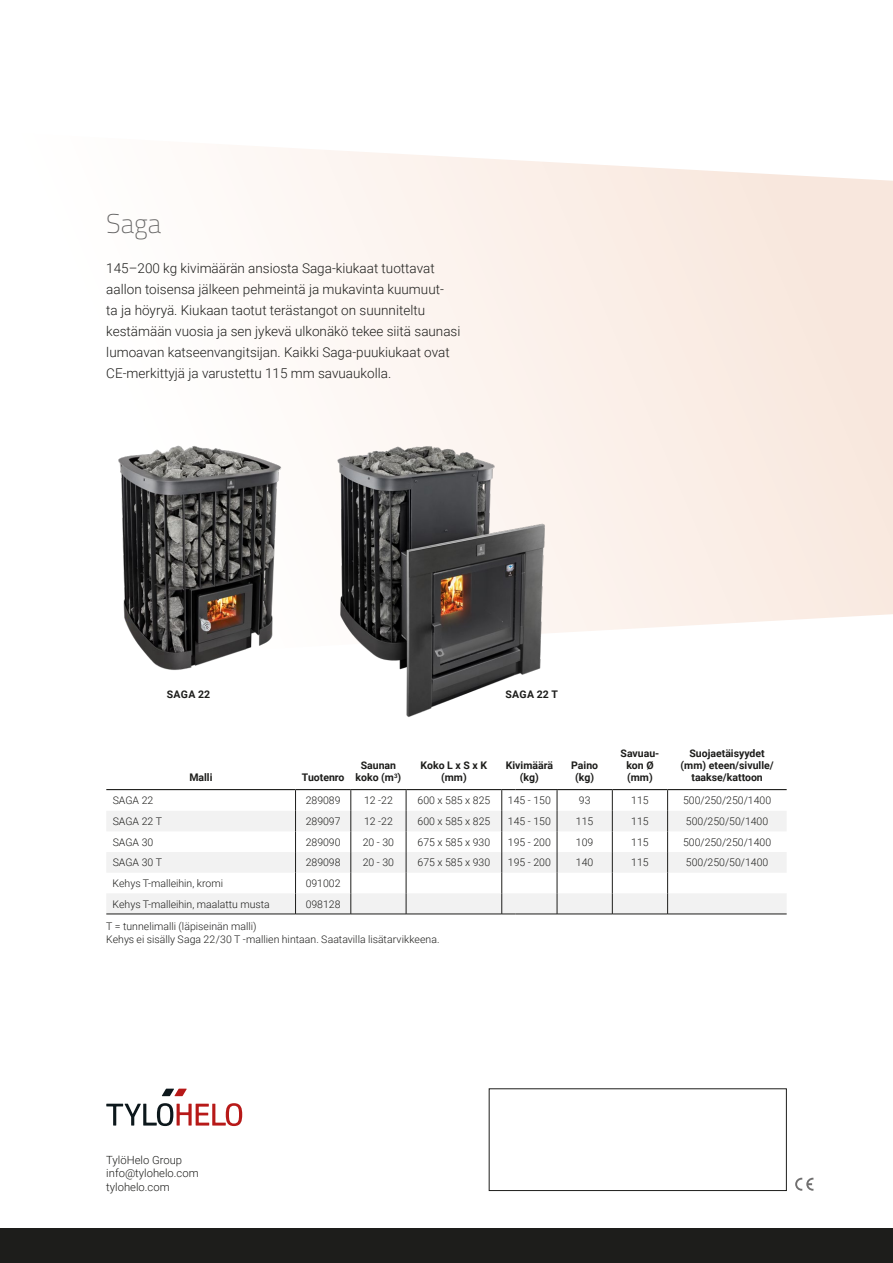
<style>
.page{position:relative;width:893px;height:1263px;background:#fff}
.page>*{position:absolute;margin:0;border:0;box-sizing:border-box;transform-origin:0 0}
.t1{font:100 27px "Titillium";color:#646363}
.t2{font:300 13.5px/21px "Roboto";color:#1d1d1b}
.t3{font:300 11.25px/13.5px "Roboto";color:#1d1d1b}
.t4{font:300 10.5px/13.5px "Roboto";color:#1d1d1b}
.t5{font:700 10.5px/12px "Roboto";color:#1d1d1b;text-align:center}
</style>
<div class="page">
<div style="left:0;top:1229px;width:893px;height:34px;background:#1d1d1b"></div>
<svg style="left:252px;top:146px;width:641px;height:486px"></svg>
<img style="left:315px;top:423px;width:253px;height:294px">
<img style="left:118px;top:434px;width:172px;height:236px">
<svg style="left:106px;top:811px;width:681px;height:103px;fill:#f2f2f2"></svg>
<hr style="left:351px;top:789px;width:55px;height:1px;background:#1d1d1b">
<hr style="left:406px;top:789px;width:96px;height:1px;background:#1d1d1b">
<hr style="left:516px;top:789px;width:41px;height:1px;background:#1d1d1b">
<svg style="left:557px;top:790px;width:1px;height:124px"></svg>
<svg style="left:612px;top:790px;width:1px;height:124px"></svg>
<svg style="left:667px;top:790px;width:1px;height:124px"></svg>
<hr style="left:516px;top:914px;width:41px;height:1px;background:#1d1d1b">
<hr style="left:557px;top:914px;width:55px;height:1px;background:#1d1d1b">
<hr style="left:612px;top:914px;width:56px;height:1px;background:#1d1d1b">
<hr style="left:668px;top:914px;width:119px;height:1px;background:#1d1d1b">
<hr style="left:106px;top:914px;width:190px;height:1px;background:#1d1d1b">
<hr style="left:296px;top:914px;width:55px;height:1px;background:#1d1d1b">
<hr style="left:351px;top:914px;width:55px;height:1px;background:#1d1d1b">
<hr style="left:406px;top:914px;width:96px;height:1px;background:#1d1d1b">
<svg style="left:501px;top:789px;width:15px;height:126px"></svg>
<hr style="left:106px;top:789px;width:190px;height:1px;background:#1d1d1b">
<hr style="left:296px;top:789px;width:55px;height:1px;background:#1d1d1b">
<hr style="left:557px;top:789px;width:55px;height:1px;background:#1d1d1b">
<hr style="left:612px;top:789px;width:56px;height:1px;background:#1d1d1b">
<hr style="left:668px;top:789px;width:119px;height:1px;background:#1d1d1b">
<svg style="left:406px;top:790px;width:1px;height:124px"></svg>
<svg style="left:295px;top:790px;width:1px;height:124px"></svg>
<svg style="left:351px;top:790px;width:1px;height:124px"></svg>
<svg style="left:795px;top:1178px;width:18px;height:13px"></svg>
<div style="left:489px;top:1089px;width:297px;height:102px;border:1px solid #1d1d1b"></div>
<svg style="left:106px;top:1103px;width:136px;height:23px"></svg>
<svg style="left:162px;top:1089px;width:25px;height:7px"></svg>
<h1 class="t1" style="left:106px;top:204px;width:56px">Saga</h1>
<p class="t2" style="left:106px;top:257px;width:356px">145–200 kg kivimäärän ansiosta Saga-kiukaat tuottavat aallon toisensa jälkeen pehmeintä ja mukavinta kuumuut-<br>ta ja höyryä. Kiukaan taotut terästangot on suunniteltu kestämään vuosia ja sen jykevä ulkonäkö tekee siitä saunasi lumoavan katseenvangitsijan. Kaikki Saga-puukiukaat ovat CE-merkittyjä ja varustettu 115 mm savuaukolla.</p>
<p class="t5" style="left:167px;top:688px;width:45px">SAGA 22</p>
<p class="t5" style="left:505px;top:688px;width:54px">SAGA 22 T</p>
<p class="t5" style="left:189px;top:771px;width:25px">Malli</p>
<p class="t5" style="left:302px;top:771px;width:44px">Tuotenro</p>
<p class="t5" style="left:356px;top:759px;width:47px">Saunan koko (m<sup>3</sup>)</p>
<p class="t5" style="left:421px;top:759px;width:68px">Koko L x S x K (mm)</p>
<p class="t5" style="left:506px;top:759px;width:49px">Kivimäärä (kg)</p>
<p class="t5" style="left:571px;top:759px;width:28px">Paino (kg)</p>
<p class="t5" style="left:621px;top:747px;width:40px">Savuau&shy;kon Ø (mm)</p>
<p class="t5" style="left:681px;top:747px;width:95px">Suojaetäisyydet (mm) eteen/sivulle/ taakse/kattoon</p>
<p class="t4" style="left:113px;top:793px;width:42px">SAGA 22</p>
<p class="t4" style="left:306px;top:793px;width:36px">289089</p>
<p class="t4" style="left:364px;top:793px;width:30px">12 -22</p>
<p class="t4" style="left:417px;top:793px;width:74px">600 x 585 x 825</p>
<p class="t4" style="left:508px;top:793px;width:45px">145 - 150</p>
<p class="t4" style="left:579px;top:793px;width:13px">93</p>
<p class="t4" style="left:631px;top:793px;width:19px">115</p>
<p class="t4" style="left:683px;top:793px;width:90px">500/250/250/1400</p>
<p class="t4" style="left:113px;top:814px;width:51px">SAGA 22 T</p>
<p class="t4" style="left:306px;top:814px;width:36px">289097</p>
<p class="t4" style="left:364px;top:814px;width:30px">12 -22</p>
<p class="t4" style="left:417px;top:814px;width:74px">600 x 585 x 825</p>
<p class="t4" style="left:508px;top:814px;width:45px">145 - 150</p>
<p class="t4" style="left:576px;top:814px;width:19px">115</p>
<p class="t4" style="left:631px;top:814px;width:19px">115</p>
<p class="t4" style="left:686px;top:814px;width:84px">500/250/50/1400</p>
<p class="t4" style="left:113px;top:835px;width:42px">SAGA 30</p>
<p class="t4" style="left:306px;top:835px;width:36px">289090</p>
<p class="t4" style="left:363px;top:835px;width:33px">20 - 30</p>
<p class="t4" style="left:417px;top:835px;width:74px">675 x 585 x 930</p>
<p class="t4" style="left:508px;top:835px;width:45px">195 - 200</p>
<p class="t4" style="left:576px;top:835px;width:19px">109</p>
<p class="t4" style="left:631px;top:835px;width:19px">115</p>
<p class="t4" style="left:683px;top:835px;width:90px">500/250/250/1400</p>
<p class="t4" style="left:113px;top:855px;width:51px">SAGA 30 T</p>
<p class="t4" style="left:306px;top:855px;width:36px">289098</p>
<p class="t4" style="left:363px;top:855px;width:33px">20 - 30</p>
<p class="t4" style="left:417px;top:855px;width:74px">675 x 585 x 930</p>
<p class="t4" style="left:508px;top:855px;width:45px">195 - 200</p>
<p class="t4" style="left:576px;top:855px;width:19px">140</p>
<p class="t4" style="left:631px;top:855px;width:19px">115</p>
<p class="t4" style="left:686px;top:855px;width:84px">500/250/50/1400</p>
<p class="t4" style="left:113px;top:876px;width:112px">Kehys T-malleihin, kromi</p>
<p class="t4" style="left:306px;top:876px;width:36px">091002</p>
<p class="t4" style="left:113px;top:897px;width:159px">Kehys T-malleihin, maalattu musta</p>
<p class="t4" style="left:306px;top:897px;width:36px">098128</p>
<p class="t4" style="left:106px;top:919px;width:335px">T = tunnelimalli (läpiseinän malli)<br>Kehys ei sisälly Saga 22/30 T -mallien hintaan. Saatavilla lisätarvikkeena.</p>
<p class="t3" style="left:106px;top:1152px;width:94px">TylöHelo Group info@tylohelo.com tylohelo.com</p>
</div>
